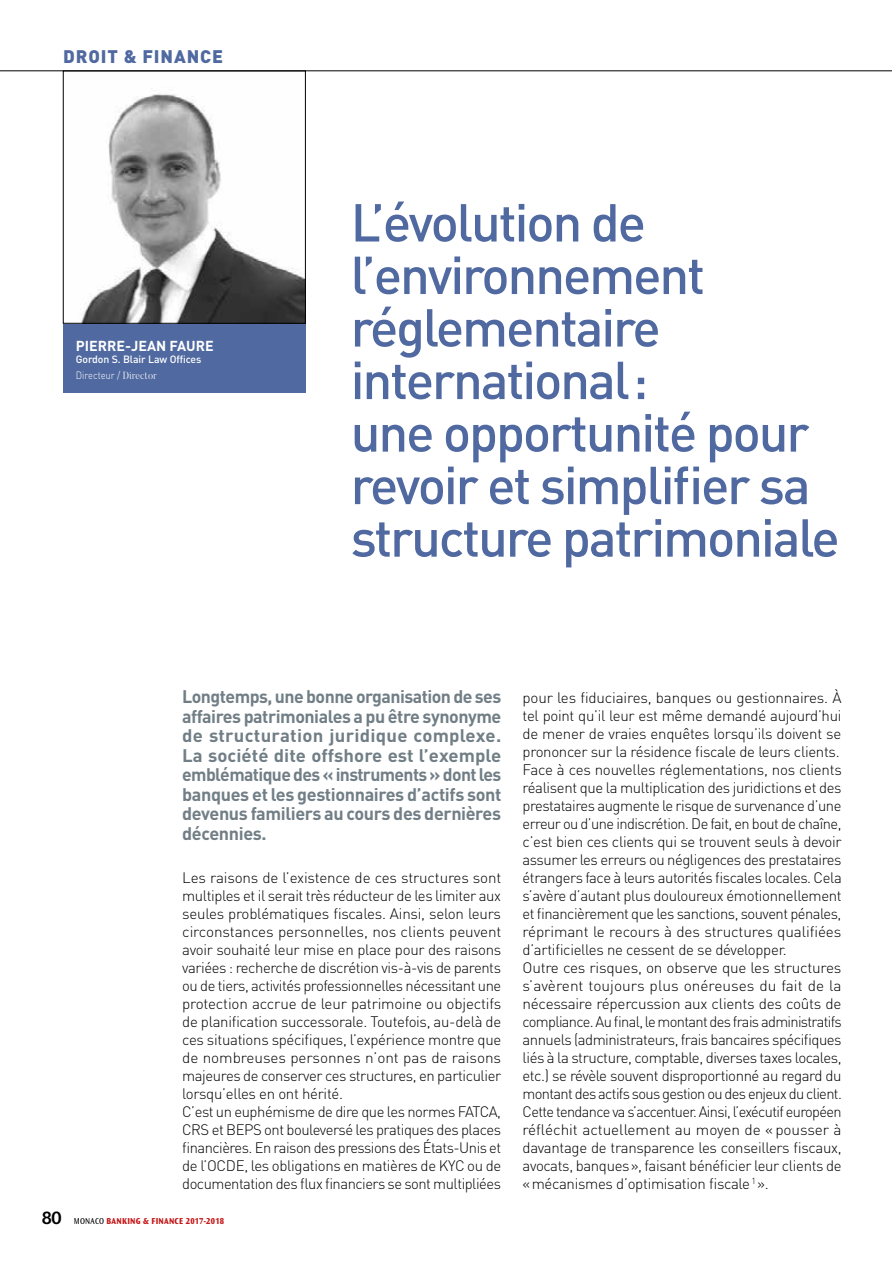
<style>
.page{position:relative;width:892px;height:1262px;background:#fff}
.page>*{position:absolute;margin:0;border:0;box-sizing:border-box;transform-origin:0 0}
.t1{font:500 52.5px/52.5px "DIN";letter-spacing:-.04em;color:#5069a0}
.t2{font:700 18px/19.5px "DIN";letter-spacing:-.02em;color:#717e86;text-align:justify}
.t3{font:900 18px "DIN";letter-spacing:.05em;color:#5069a0}
.t4{font:300 15px/18px "DIN";letter-spacing:-.025em;color:#000}
.t5{font:700 14.25px "DIN";color:#fff}
.t6{font:500 10.5px/16.2px "DIN";letter-spacing:-.01em;color:#fff}
.t7{font:800 9px "Ocean Sans Std";letter-spacing:.03em;color:#c51a1b;scale:.9 1}
.s1{font-weight:300}
.s2{font-family:"Butler";font-weight:300}
.s3{font-family:"Delta";font-weight:400;font-size:18px;color:#000}
.s4{font-weight:400;color:#000}
</style>
<div class="page">
<div style="left:63px;top:148px;width:242px;height:245px;background:#5069a0"></div>
<img style="left:65px;top:88px;width:238px;height:233px">
<div style="left:63px;top:71px;width:242px;height:252px;border:1px solid #000"></div>
<hr style="left:0;top:70px;width:891px;height:1px;background:#000">
<p class="t3" style="left:63px;top:45px;width:161px">DROIT &amp; FINANCE</p>
<p class="t5" style="left:76px;top:336px;width:139px">PIERRE-JEAN FAURE</p>
<p class="t6" style="left:76px;top:350px;width:127px">Gordon S. Blair Law Offices<br><span class="s1">Directeur /</span> <span class="s2">Director</span></p>
<h1 class="t1" style="left:350px;top:194px;width:490px">L’évolution de l’environnement réglementaire international :<br>une opportunité pour revoir et simplifier sa structure patrimoniale</h1>
<p class="t2" style="left:182px;top:686px;width:321px">Longtemps, une bonne organisation de ses affaires patrimoniales a pu être synonyme de structuration juridique complexe.<br>La société dite offshore est l’exemple emblématique des « instruments » dont les banques et les gestionnaires d’actifs sont devenus familiers au cours des dernières décennies.</p>
<p class="t4" style="left:182px;top:868px;width:321px">Les raisons de l’existence de ces structures sont multiples et il serait très réducteur de les limiter aux seules problématiques fiscales. Ainsi, selon leurs circonstances personnelles, nos clients peuvent avoir souhaité leur mise en place pour des raisons variées : recherche de discrétion vis-à-vis de parents ou de tiers, activités professionnelles nécessitant une protection accrue de leur patrimoine ou objectifs de planification successorale. Toutefois, au-delà de ces situations spécifiques, l’expérience montre que de nombreuses personnes n’ont pas de raisons majeures de conserver ces structures, en particulier lorsqu’elles en ont hérité.<br>C’est un euphémisme de dire que les normes FATCA, CRS et BEPS ont bouleversé les pratiques des places financières. En raison des pressions des États-Unis et de l’OCDE, les obligations en matières de KYC ou de documentation des flux financiers se sont multipliées</p>
<p class="t7" style="left:42px;top:1216px;width:204px"><span class="s3">80</span> <span class="s4">MONACO</span> BANKING &amp; FINANCE 2017-2018</p>
<p class="t4" style="left:522px;top:688px;width:321px">pour les fiduciaires, banques ou gestionnaires. À tel point qu’il leur est même demandé aujourd’hui de mener de vraies enquêtes lorsqu’ils doivent se prononcer sur la résidence fiscale de leurs clients.<br>Face à ces nouvelles réglementations, nos clients réalisent que la multiplication des juridictions et des prestataires augmente le risque de survenance d’une erreur ou d’une indiscrétion. De fait, en bout de chaîne, c’est bien ces clients qui se trouvent seuls à devoir assumer les erreurs ou négligences des prestataires étrangers face à leurs autorités fiscales locales. Cela s’avère d’autant plus douloureux émotionnellement et financièrement que les sanctions, souvent pénales, réprimant le recours à des structures qualifiées d’artificielles ne cessent de se développer.<br>Outre ces risques, on observe que les structures s’avèrent toujours plus onéreuses du fait de la nécessaire répercussion aux clients des coûts de compliance. Au final, le montant des frais administratifs annuels (administrateurs, frais bancaires spécifiques liés à la structure, comptable, diverses taxes locales, etc.) se révèle souvent disproportionné au regard du montant des actifs sous gestion ou des enjeux du client.<br>Cette tendance va s’accentuer. Ainsi, l’exécutif européen réfléchit actuellement au moyen de «pousser à davantage de transparence les conseillers fiscaux, avocats, banques», faisant bénéficier leur clients de « mécanismes d’optimisation fiscale <sup>1</sup> ».</p>
</div>
